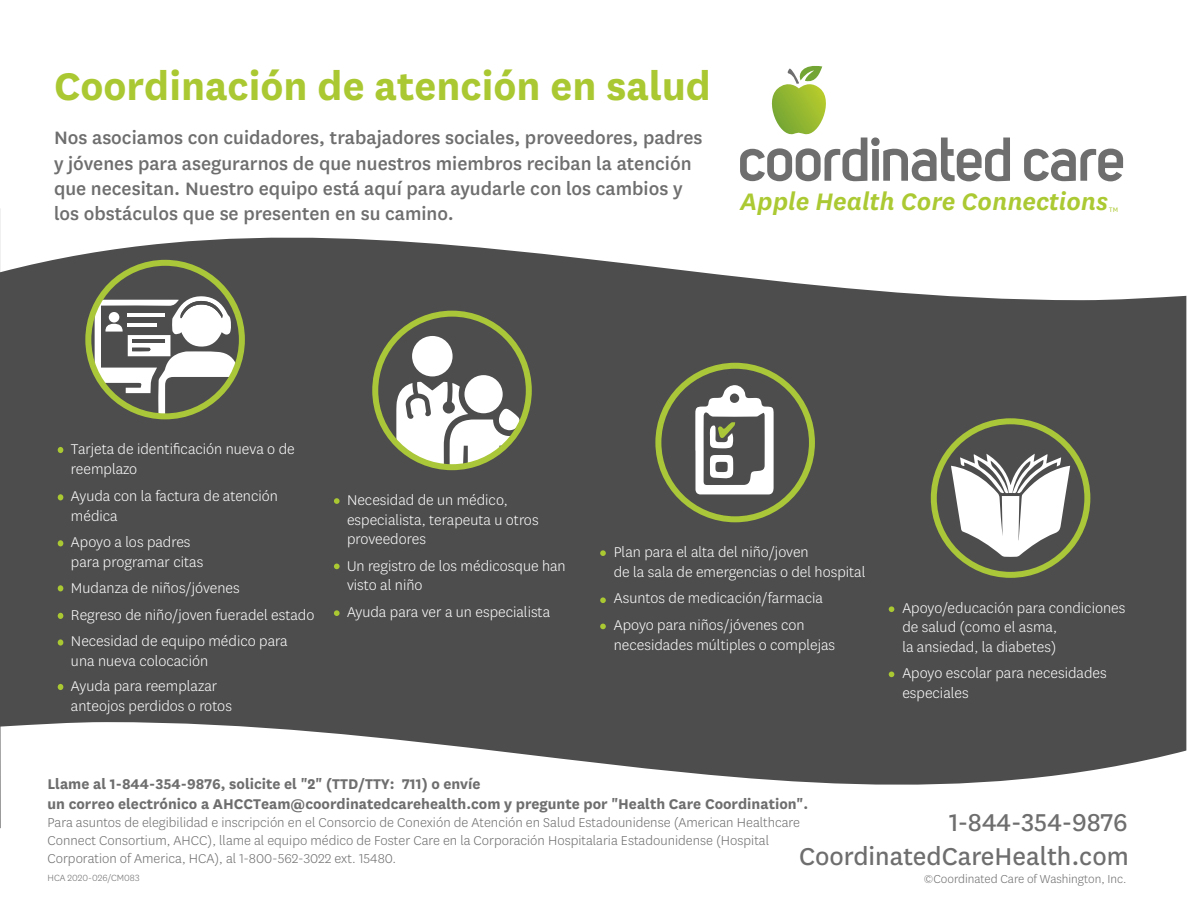
<style>
.page{position:relative;width:1188px;height:918px;background:#fff}
.page>*{position:absolute;margin:0;border:0;box-sizing:border-box;transform-origin:0 0}
.t1{font:700 45px "Centene Sans";color:#aac832}
.t2{font:28.5px "Centene Sans";color:#6e6e6e}
.t3{font:italic 600 27.9px "National";color:#abc932}
.t4{font:500 21px/25.2px "Centene Sans";color:#6e6e6e}
.t5{font:300 16.5px/19.5px "Centene Sans";color:#fff}
.t6{font:700 16.5px/19.8px "Centene Sans";color:#6e6e6e}
.t7{font:300 15px/18px "Centene Sans";color:#6e6e6e}
.t8{font:300 13.5px "Centene Sans";color:#6e6e6e}
.t9{font:300 10.5px "Centene Sans";color:#6e6e6e}
.t10{font:7.65px "National";color:#abc932}
</style>
<div class="page">
<div style="left:0;top:300px;width:1186px;height:422px;background:#4d4d4d"></div>
<svg style="left:0;top:148px;width:1187px;height:152px"></svg>
<svg style="left:0;top:722px;width:1187px;height:107px"></svg>
<svg style="left:1024px;top:149px;width:99px;height:32px"></svg>
<svg style="left:740px;top:66px;width:270px;height:116px"></svg>
<svg style="left:95px;top:296px;width:142px;height:120px"></svg>
<div style="left:85px;top:260px;width:160px;height:159px;border:6px solid #a9c738;border-radius:50%"></div>
<svg style="left:58px;top:447px;width:5px;height:6px"></svg>
<svg style="left:58px;top:613px;width:5px;height:6px"></svg>
<svg style="left:58px;top:540px;width:5px;height:6px"></svg>
<svg style="left:58px;top:494px;width:5px;height:6px"></svg>
<svg style="left:58px;top:639px;width:5px;height:7px"></svg>
<svg style="left:58px;top:684px;width:5px;height:6px"></svg>
<svg style="left:58px;top:585px;width:5px;height:6px"></svg>
<div style="left:412px;top:336px;width:41px;height:40px;background:#fff;border-radius:50%"></div>
<div style="left:464px;top:375px;width:39px;height:38px;background:#fff;border-radius:50%"></div>
<svg style="left:396px;top:382px;width:124px;height:84px"></svg>
<div style="left:372px;top:311px;width:160px;height:159px;border:6px solid #a9c738;border-radius:50%"></div>
<svg style="left:334px;top:498px;width:6px;height:6px"></svg>
<svg style="left:334px;top:564px;width:6px;height:5px"></svg>
<svg style="left:334px;top:610px;width:6px;height:6px"></svg>
<div style="left:931px;top:418px;width:159px;height:160px;border:6px solid #a9c738;border-radius:50%"></div>
<svg style="left:951px;top:454px;width:119px;height:103px"></svg>
<div style="left:655px;top:363px;width:160px;height:159px;border:6px solid #a9c738;border-radius:50%"></div>
<svg style="left:695px;top:385px;width:79px;height:109px"></svg>
<svg style="left:600px;top:550px;width:6px;height:6px"></svg>
<svg style="left:600px;top:597px;width:6px;height:6px"></svg>
<svg style="left:600px;top:624px;width:6px;height:5px"></svg>
<svg style="left:889px;top:606px;width:5px;height:6px"></svg>
<svg style="left:889px;top:672px;width:5px;height:5px"></svg>
<h1 class="t1" style="left:54px;top:54px;width:658px">Coordinación de atención en salud</h1>
<p class="t4" style="left:54px;top:124px;width:650px">Nos asociamos con cuidadores, trabajadores sociales, proveedores, padres y jóvenes para asegurarnos de que nuestros miembros reciban la atención que necesitan. Nuestro equipo está aquí para ayudarle con los cambios y los obstáculos que se presenten en su camino.</p>
<h3 class="t3" style="left:740px;top:182px;width:369px">Apple Health Core Connections</h3>
<p class="t10" style="left:1109px;top:204px;width:10px">TM</p>
<p class="t5" style="left:71px;top:439px;width:225px">Tarjeta de identificación nueva o de reemplazo</p>
<p class="t5" style="left:71px;top:485px;width:208px">Ayuda con la factura de atención médica</p>
<p class="t5" style="left:71px;top:532px;width:134px">Apoyo a los padres para programar citas</p>
<p class="t5" style="left:71px;top:574px;width:245px;line-height:26.5px">Mudanza de niños/jóvenes<br>Regreso de niño/joven fueradel estado<br>Necesidad de equipo médico para</p>
<p class="t5" style="left:71px;top:648px;width:148px;line-height:25.5px">una nueva colocación<br>Ayuda para reemplazar</p>
<p class="t5" style="left:71px;top:696px;width:162px">anteojos perdidos o rotos</p>
<p class="t5" style="left:347px;top:490px;width:193px">Necesidad de un médico, especialista, terapeuta u otros proveedores</p>
<p class="t5" style="left:347px;top:556px;width:220px">Un registro de los médicosque han visto al niño</p>
<p class="t5" style="left:347px;top:602px;width:205px">Ayuda para ver a un especialista</p>
<p class="t5" style="left:902px;top:598px;width:225px">Apoyo/educación para condiciones de salud (como el asma,<br>la ansiedad, la diabetes)</p>
<p class="t5" style="left:902px;top:663px;width:206px">Apoyo escolar para necesidades especiales</p>
<p class="t5" style="left:614px;top:542px;width:253px">Plan para el alta del niño/joven<br>de la sala de emergencias o del hospital</p>
<p class="t5" style="left:614px;top:585px;width:211px;line-height:26.5px">Asuntos de medicación/farmacia<br>Apoyo para niños/jóvenes con</p>
<p class="t5" style="left:614px;top:634px;width:223px">necesidades múltiples o complejas</p>
<p class="t6" style="left:48px;top:773px;width:762px">Llame al 1-844-354-9876, solicite el "2" (TTD/TTY: 711) o envíe<br>un correo electrónico a AHCCTeam@coordinatedcarehealth.com y pregunte por "Health Care Coordination".</p>
<p class="t7" style="left:48px;top:813px;width:754px">Para asuntos de elegibilidad e inscripción en el Consorcio de Conexión de Atención en Salud Estadounidense (American Healthcare<br>Connect Consortium, AHCC), llame al equipo médico de Foster Care en la Corporación Hospitalaria Estadounidense (Hospital<br>Corporation of America, HCA), al 1-800-562-3022 ext. 15480.</p>
<h2 class="t2" style="left:949px;top:803px;width:180px">1-844-354-9876</h2>
<h2 class="t2" style="left:799px;top:837px;width:331px">CoordinatedCareHealth.com</h2>
<p class="t9" style="left:48px;top:871px;width:93px">HCA 2020-026/CM083</p>
<p class="t8" style="left:924px;top:871px;width:204px">©Coordinated Care of Washington, Inc.</p>
</div>
